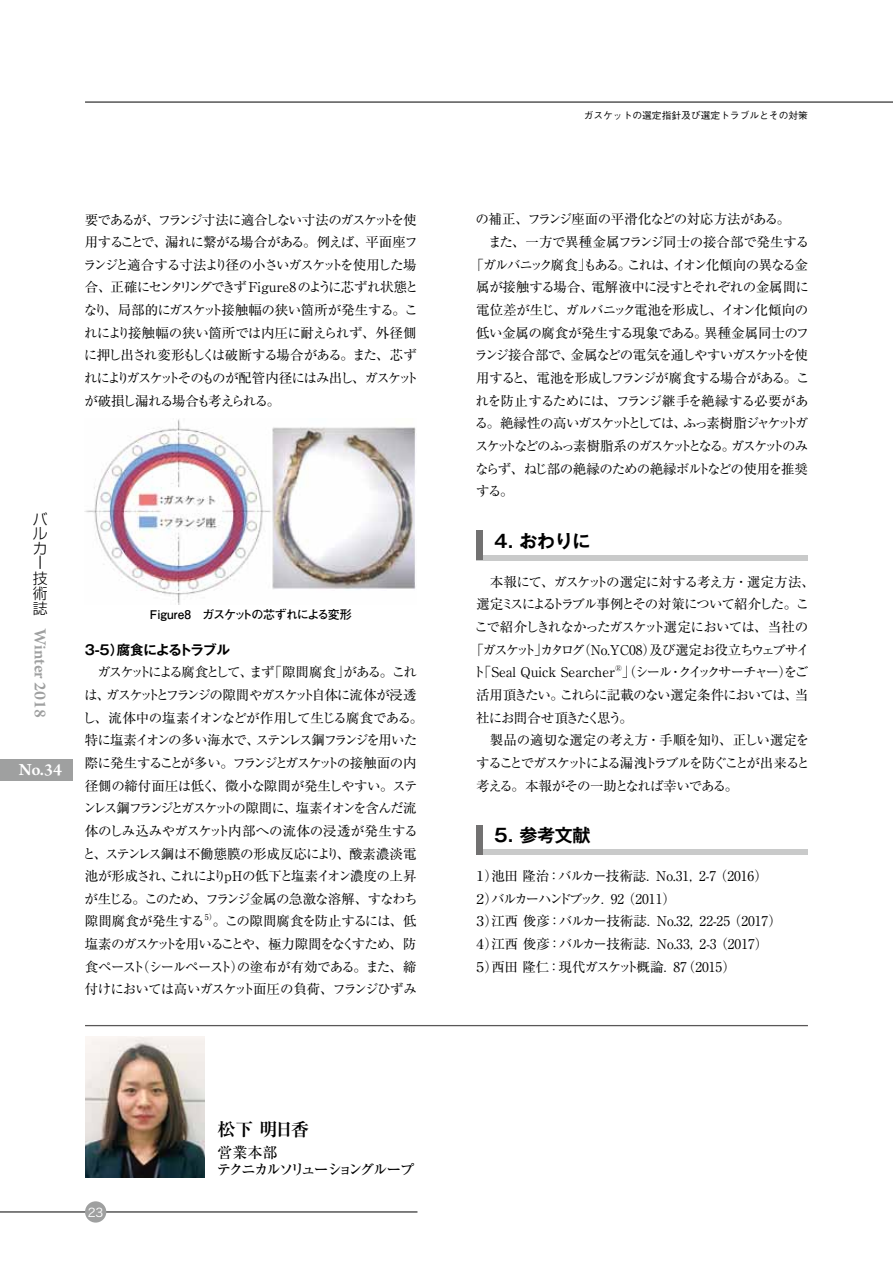
<style>
.page{position:relative;width:893px;height:1263px;background:#fff}
.page>*{position:absolute;margin:0;border:0;box-sizing:border-box;transform-origin:0 0}
.t1{font:700 18px "Gothic MB101 Pro De";letter-spacing:-.02em;color:#000}
.t2{font:600 18px "Arno Pro";color:#9fa0a0}
.t3{font:700 18px "Ryumin Pro";color:#000}
.t4{font:600 18px "Arno Pro";color:#fff}
.t5{font:500 15px/17px "Ryumin Pro";letter-spacing:-.155em;color:#000}
.t6{font:300 14.85px/14.7px "Shin Go Pro";color:#000}
.t7{font:13.5px/22.6px "Ryumin Pro";letter-spacing:-.075em;color:#000}
.t8{font:13.5px/22.6px "Ryumin Pro";color:#000}
.t9{font:13.5px "Ryumin Pro";letter-spacing:-.095em;color:#000}
.t10{font:13.5px "Ryumin Pro";letter-spacing:-.035em;color:#000}
.t11{font:13.5px "Ryumin Pro";letter-spacing:-.15em;color:#000}
.t12{font:13.5px "Ryumin Pro";letter-spacing:-.11em;color:#000}
.t13{font:13.5px "Ryumin Pro";letter-spacing:-.13em;color:#000}
.t14{font:13.5px "Ryumin Pro";letter-spacing:-.1em;color:#000}
.t15{font:13.5px "Ryumin Pro";letter-spacing:-.055em;color:#000}
.t16{font:13.5px "Ryumin Pro";letter-spacing:-.03em;color:#000}
.t17{font:13.5px "Ryumin Pro";letter-spacing:-.02em;color:#000}
.t18{font:700 13.5px "Gothic MB101 Pro De";letter-spacing:-.075em;color:#000}
.t19{font:700 12px "Futo Go B101 Pro";letter-spacing:-.05em;color:#000}
.t20{font:12px "Hira Kaku Pro W3";color:#fff}
.t21{font:500 9.75px "Gothic BBB Pro";color:#000}
.t22{font:7.8px "Ryumin Pro";color:#000}
</style>
<div class="page">
<div style="left:476px;top:555px;width:332px;height:5px;background:#c9caca"></div>
<div style="left:476px;top:530px;width:6px;height:30px;background:#727171"></div>
<div style="left:476px;top:849px;width:332px;height:5px;background:#c9caca"></div>
<div style="left:476px;top:825px;width:6px;height:29px;background:#727171"></div>
<img style="left:85px;top:419px;width:331px;height:186px">
<hr style="left:85px;top:1025px;width:723px;height:1px;background:#595757">
<img style="left:85px;top:1037px;width:119px;height:140px">
<div style="left:0;top:759px;width:72px;height:21px;background:#9fa0a0"></div>
<hr style="left:0;top:1212px;width:417px;height:1px;background:#000">
<div style="left:85px;top:1201px;width:21px;height:21px;background:#9fa0a0;border-radius:50%"></div>
<hr style="left:85px;top:102px;width:808px;height:1px;background:#000">
<p class="t7" style="left:83px;top:207px;width:337px">要であるが、フランジ寸法に適合しない寸法のガスケットを使用することで、漏れに繋がる場合がある。例えば、平面座フランジと適合する寸法より径の小さいガスケットを使用した場合、正確にセンタリングできず Figure8のように芯ずれ状態となり、局部的にガスケット接触幅の狭い箇所が発生する。これにより接触幅の狭い箇所では内圧に耐えられず、外径側に押し出され変形もしくは破断する場合がある。また、芯ずれによりガスケットそのものが配管内径にはみ出し、ガスケットが破損し漏れる場合も考えられる。</p>
<p class="t6" style="left:33px;top:510px;width:16px">バルカー技術誌</p>
<h1 class="t2" style="left:51px;top:629px;width:90px;rotate:90deg">Winter 2018</h1>
<h1 class="t4" style="left:19px;top:759px;width:45px">No.34</h1>
<p class="t19" style="left:150px;top:605px;width:203px">Figure8　ガスケットの芯ずれによる変形</p>
<p class="t18" style="left:83px;top:638px;width:148px">３-5）腐食によるトラブル</p>
<p class="t7" style="left:83px;top:660px;width:342px">　ガスケットによる腐食として、まず「隙間腐食」がある。これは、ガスケットとフランジの隙間やガスケット自体に流体が浸透し、流体中の塩素イオンなどが作用して生じる腐食である。特に塩素イオンの多い海水で、ステンレス鋼フランジを用いた際に発生することが多い。フランジとガスケットの接触面の内径側の締付面圧は低く、微小な隙間が発生しやすい。ステンレス鋼フランジとガスケットの隙間に、塩素イオンを含んだ流体のしみ込みやガスケット内部への流体の浸透が発生すると、ステンレス鋼は不働態膜の形成反応により、酸素濃淡電池が形成され、これによりpHの低下と塩素イオン濃度の上昇が生じる。このため、フランジ金属の急激な溶解、すなわち隙間腐食が発生する</p>
<p class="t22" style="left:205px;top:911px;width:13px">5）</p>
<p class="t7" style="left:85px;top:909px;width:334px;text-align:justify;text-indent:128px">。この隙間腐食を防止するには、低塩素のガスケットを用いることや、極力隙間をなくすため、防食ペースト（シールペースト）の塗布が有効である。また、締付けにおいては高いガスケット面圧の負荷、フランジひずみ</p>
<p class="t20" style="left:88px;top:1201px;width:17px">23</p>
<h1 class="t3" style="left:217px;top:1114px;width:93px">松下 明日香</h1>
<p class="t5" style="left:216px;top:1143px;width:200px">営業本部<br>テクニカルソリューショングループ</p>
<p class="t21" style="left:584px;top:108px;width:226px">ガスケットの選定指針及び選定トラブルとその対策</p>
<p class="t10" style="left:476px;top:209px;width:316px">の補正、フランジ座面の平滑化などの対応方法がある。</p>
<p class="t16" style="left:476px;top:231px;width:335px">　また、一方で異種金属フランジ同士の接合部で発生する</p>
<p class="t12" style="left:470px;top:254px;width:339px">「ガルバニック腐食」もある。これは、イオン化傾向の異なる金</p>
<p class="t10" style="left:476px;top:277px;width:334px">属が接触する場合、電解液中に浸すとそれぞれの金属間に</p>
<p class="t9" style="left:476px;top:299px;width:334px">電位差が生じ、ガルバニック電池を形成し、イオン化傾向の</p>
<p class="t17" style="left:476px;top:322px;width:335px">低い金属の腐食が発生する現象である。異種金属同士のフ</p>
<p class="t14" style="left:474px;top:345px;width:335px">ランジ接合部で、金属などの電気を通しやすいガスケットを使</p>
<p class="t7" style="left:476px;top:366px;width:335px">用すると、電池を形成しフランジが腐食する場合がある。こ</p>
<p class="t7" style="left:476px;top:388px;width:334px">れを防止するためには、フランジ継手を絶縁する必要があ</p>
<p class="t13" style="left:475px;top:413px;width:335px">る。絶縁性の高いガスケットとしては、ふっ素樹脂ジャケットガ</p>
<p class="t11" style="left:475px;top:435px;width:335px">スケットなどのふっ素樹脂系のガスケットとなる。ガスケットのみ</p>
<p class="t7" style="left:475px;top:456px;width:334px">ならず、ねじ部の絶縁のための絶縁ボルトなどの使用を推奨</p>
<p class="t7" style="left:476px;top:479px;width:39px">する。</p>
<h1 class="t1" style="left:476px;top:526px;width:116px">　4. おわりに</h1>
<p class="t15" style="left:476px;top:571px;width:340px">　本報にて、ガスケットの選定に対する考え方・選定方法、</p>
<p class="t9" style="left:476px;top:594px;width:335px">選定ミスによるトラブル事例とその対策について紹介した。こ</p>
<p class="t7" style="left:475px;top:615px;width:335px">こで紹介しきれなかったガスケット選定においては、当社の</p>
<p class="t7" style="left:470px;top:637px;width:341px">「ガスケット」カタログ（No.YC08）及び選定お役立ちウェブサイ</p>
<p class="t8" style="left:472px;top:660px;width:144px">ト「Seal Quick Searcher</p>
<p class="t22" style="left:615px;top:662px;width:8px">®</p>
<p class="t7" style="left:476px;top:660px;width:335px;text-indent:146px">」（シール・クイックサーチャー）をご活用頂きたい。これらに記載のない選定条件においては、当社にお問合せ頂きたく思う。<br>　製品の適切な選定の考え方・手順を知り、正しい選定をすることでガスケットによる漏洩トラブルを防ぐことが出来ると考える。本報がその一助となれば幸いである。</p>
<h1 class="t1" style="left:476px;top:820px;width:116px">　5. 参考文献</h1>
<p class="t8" style="left:474px;top:864px;width:310px">１）池田 隆治：バルカー技術誌．No.31，2-7 （2016）<br>２）バルカーハンドブック．92 （2011）<br>３）江西 俊彦：バルカー技術誌．No.32，22-25 （2017）<br>４）江西 俊彦：バルカー技術誌．No.33，2-3 （2017）<br>５）西田 隆仁：現代ガスケット概論．87（2015）</p>
</div>
